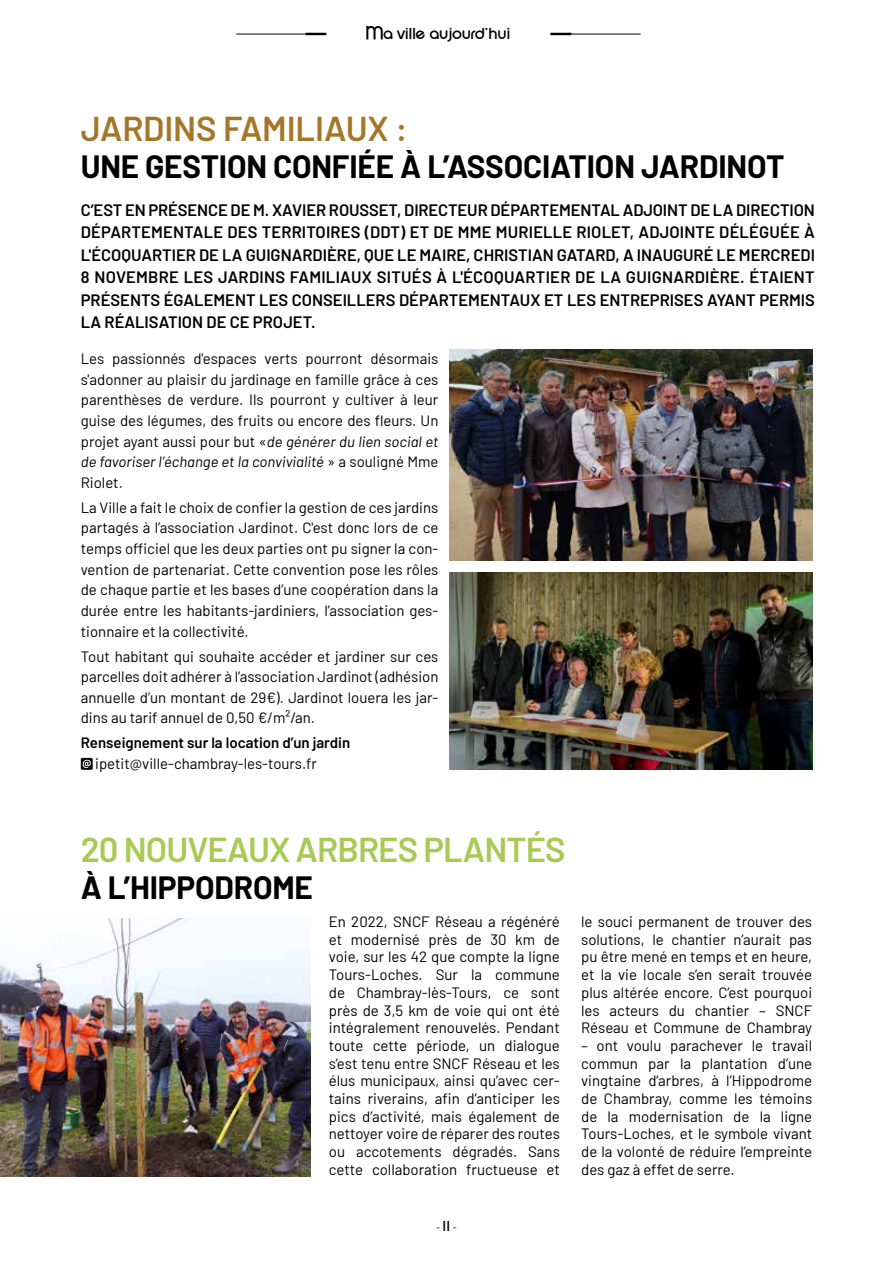
<style>
.page{position:relative;width:893px;height:1263px;background:#fff}
.page>*{position:absolute;margin:0;border:0;box-sizing:border-box;transform-origin:0 0}
.t1{font:600 34.5px "Barlow";letter-spacing:-.025em;color:#a6ca54}
.t2{font:600 34.5px "Barlow";letter-spacing:-.005em;color:#a47728}
.t3{font:700 31.5px "Barlow";letter-spacing:-.005em;color:#000}
.t4{font:600 16.5px/22.5px "Barlow";color:#000;text-align:justify}
.t5{font:700 16.5px "SF New Republic";letter-spacing:-.03em;color:#000}
.t6{font:15px/17.7px "Barlow";color:#000;text-align:justify}
.t7{font:600 15px "Barlow";color:#000}
.t8{font:10.05px "Barlow";color:#000}
.s1{font-style:italic}
.s2{font-family:"SF New Republic";font-weight:700;font-size:15px}
</style>
<div class="page">
<hr style="left:236px;top:34px;width:90px;height:1px;background:#000">
<hr style="left:551px;top:34px;width:90px;height:1px;background:#000">
<svg style="left:366px;top:26px;width:17px;height:13px"></svg>
<hr style="left:306px;top:33px;width:20px;height:2px;background:#000">
<hr style="left:551px;top:33px;width:20px;height:2px;background:#000">
<img style="left:449px;top:349px;width:363px;height:211px">
<img style="left:449px;top:573px;width:363px;height:196px">
<img style="left:0;top:918px;width:310px;height:258px">
<svg style="left:81px;top:758px;width:12px;height:12px"></svg>
<p class="t5" style="left:383px;top:25px;width:129px">a ville aujourd’hui</p>
<h1 class="t2" style="left:81px;top:103px;width:328px">JARDINS FAMILIAUX :</h1>
<h2 class="t3" style="left:81px;top:147px;width:705px">UNE GESTION CONFIÉE À L’ASSOCIATION JARDINOT</h2>
<p class="t4" style="left:81px;top:197px;width:736px">C’EST EN PRÉSENCE DE M. XAVIER ROUSSET, DIRECTEUR DÉPARTEMENTAL ADJOINT DE LA DIRECTION DÉPARTEMENTALE DES TERRITOIRES (DDT) ET DE MME MURIELLE RIOLET, ADJOINTE DÉLÉGUÉE À L'ÉCOQUARTIER DE LA GUIGNARDIÈRE, QUE LE MAIRE, CHRISTIAN GATARD, A INAUGURÉ LE MERCREDI 8 NOVEMBRE LES JARDINS FAMILIAUX SITUÉS À L'ÉCOQUARTIER DE LA GUIGNARDIÈRE. ÉTAIENT PRÉSENTS ÉGALEMENT LES CONSEILLERS DÉPARTEMENTAUX ET LES ENTREPRISES AYANT PERMIS LA RÉALISATION DE CE PROJET.</p>
<p class="t6" style="left:81px;top:347px;width:359px;line-height:20.7px">Les passionnés d'espaces verts pourront désormais s'adonner au plaisir du jardinage en famille grâce à ces parenthèses de verdure. Ils pourront y cultiver à leur guise des légumes, des fruits ou encore des fleurs. Un projet ayant aussi pour but «<span class="s1">de générer du lien social et de favoriser l’échange et la convivialité</span> » a souligné Mme Riolet.</p>
<p class="t6" style="left:81px;top:496px;width:359px;line-height:20.7px">La Ville a fait le choix de confier la gestion de ces jardins partagés à l’association Jardinot. C'est donc lors de ce temps officiel que les deux parties ont pu signer la con&shy;vention de partenariat. Cette convention pose les rôles de chaque partie et les bases d’une coopération dans la durée entre les habitants-jardiniers, l’association ges&shy;tionnaire et la collectivité.</p>
<p class="t6" style="left:81px;top:645px;width:359px;line-height:20.7px">Tout habitant qui souhaite accéder et jardiner sur ces parcelles doit adhérer à l’association Jardinot (adhésion annuelle d’un montant de 29€). Jardinot louera les jar&shy;dins au tarif annuel de 0,50 €/m²/an.</p>
<p class="t7" style="left:81px;top:732px;width:271px">Renseignement sur la location d’un jardin</p>
<p class="t6" style="left:95px;top:754px;width:223px">ipetit@ville-chambray-les-tours.fr</p>
<h1 class="t1" style="left:81px;top:824px;width:486px">20 NOUVEAUX ARBRES PLANTÉS</h1>
<h2 class="t3" style="left:81px;top:868px;width:234px">À L’HIPPODROME</h2>
<p class="t6" style="left:329px;top:911px;width:233px">En 2022, SNCF Réseau a régénéré et modernisé près de 30 km de voie, sur les 42 que compte la ligne Tours-Loches. Sur la commune de Chambray-lès-Tours, ce sont près de 3,5 km de voie qui ont été intégralement renouvelés. Pendant toute cette période, un dialogue s’est tenu entre SNCF Réseau et les élus municipaux, ainsi qu’avec cer&shy;tains riverains, afin d’anticiper les pics d’activité, mais également de nettoyer voire de réparer des routes ou accotements dégradés. Sans cette collaboration fructueuse et</p>
<p class="t6" style="left:581px;top:911px;width:233px">le souci permanent de trouver des solutions, le chantier n’aurait pas pu être mené en temps et en heure, et la vie locale s’en serait trouvée plus altérée encore. C’est pourquoi les acteurs du chantier – SNCF Réseau et Commune de Chambray</p>
<p class="t6" style="left:581px;top:1035px;width:233px">– ont voulu parachever le travail commun par la plantation d’une vingtaine d’arbres, à l’Hippodrome de Chambray, comme les témoins de la modernisation de la ligne Tours-Loches, et le symbole vivant de la volonté de réduire l’empreinte des gaz à effet de serre.</p>
<p class="t8" style="left:436px;top:1220px;width:22px">- <span class="s2">11</span> -</p>
</div>
